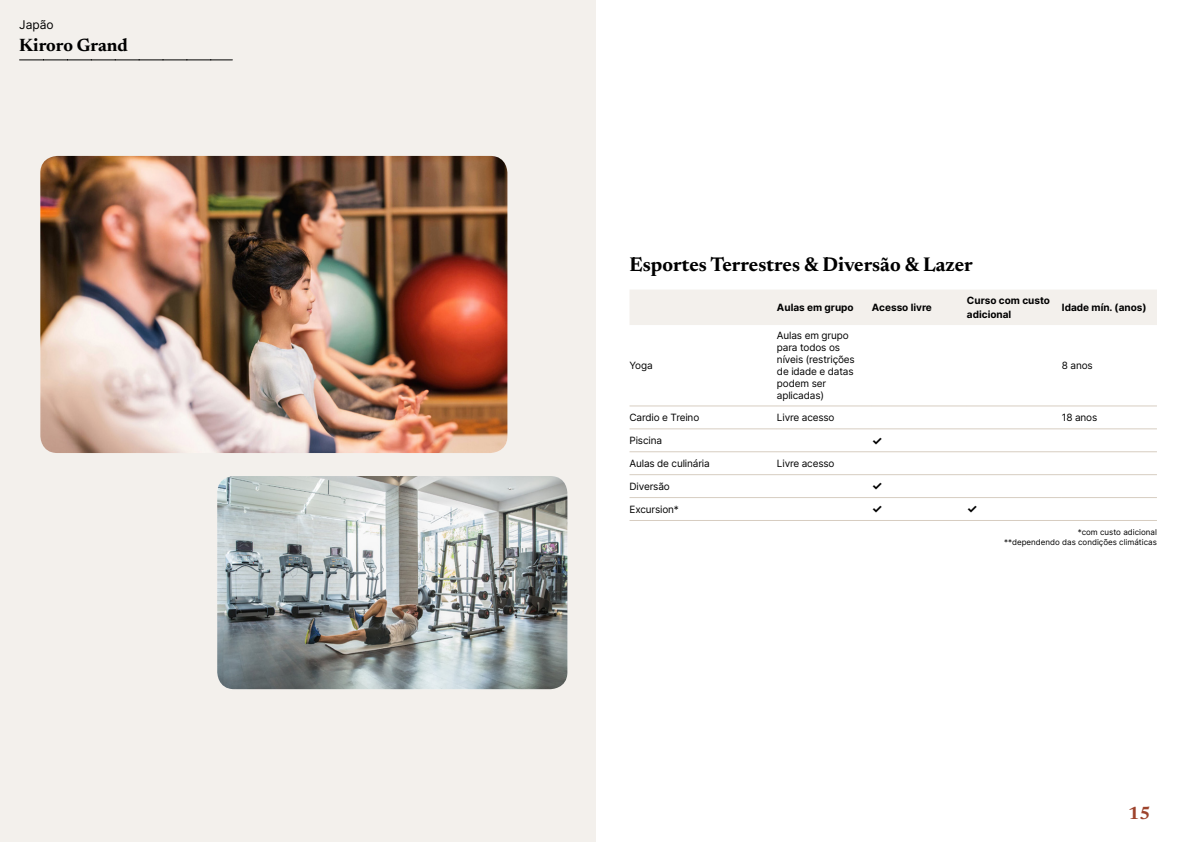
<style>
.page{position:relative;width:1191px;height:842px;background:#fff}
.page>*{position:absolute;margin:0;border:0;box-sizing:border-box;transform-origin:0 0}
.t1{font:700 20px "Newsreader 24 pt";color:#000}
.t2{font:700 18px "Newsreader 24 pt";color:#000}
.t3{font:700 18px "Newsreader 24 pt";color:#9d432c}
.t4{font:12px "Inter";color:#000}
.t5{font:700 12px "Inter";color:#000}
.t6{font:10px/12px "Inter";letter-spacing:-.015em;color:#000}
.t7{font:700 10px/14px "Inter";color:#000}
.t8{font:8px/9.6px "Inter";color:#000;text-align:right}
</style>
<div class="page">
<div style="left:0;top:0;width:595px;height:842px;background:#f3f0ec"></div>
<img style="left:40px;top:156px;width:467px;height:297px">
<img style="left:217px;top:476px;width:350px;height:213px">
<svg style="left:20px;top:60px;width:212px;height:1px"></svg>
<div style="left:630px;top:290px;width:527px;height:35px;background:#f3f0ec"></div>
<hr style="left:629px;top:405px;width:148px;height:1px;background:#d7cdc1">
<hr style="left:777px;top:405px;width:95px;height:1px;background:#d7cdc1">
<hr style="left:872px;top:405px;width:95px;height:1px;background:#d7cdc1">
<hr style="left:967px;top:405px;width:95px;height:1px;background:#d7cdc1">
<hr style="left:1062px;top:405px;width:95px;height:1px;background:#d7cdc1">
<hr style="left:629px;top:428px;width:148px;height:1px;background:#d7cdc1">
<hr style="left:777px;top:428px;width:95px;height:1px;background:#d7cdc1">
<hr style="left:872px;top:428px;width:95px;height:1px;background:#d7cdc1">
<hr style="left:967px;top:428px;width:95px;height:1px;background:#d7cdc1">
<hr style="left:1062px;top:428px;width:95px;height:1px;background:#d7cdc1">
<hr style="left:629px;top:451px;width:148px;height:1px;background:#d7cdc1">
<hr style="left:777px;top:451px;width:95px;height:1px;background:#d7cdc1">
<hr style="left:872px;top:451px;width:95px;height:1px;background:#d7cdc1">
<hr style="left:967px;top:451px;width:95px;height:1px;background:#d7cdc1">
<hr style="left:1062px;top:451px;width:95px;height:1px;background:#d7cdc1">
<hr style="left:629px;top:474px;width:148px;height:1px;background:#d7cdc1">
<hr style="left:777px;top:474px;width:95px;height:1px;background:#d7cdc1">
<hr style="left:872px;top:474px;width:95px;height:1px;background:#d7cdc1">
<hr style="left:967px;top:474px;width:95px;height:1px;background:#d7cdc1">
<hr style="left:1062px;top:474px;width:95px;height:1px;background:#d7cdc1">
<hr style="left:629px;top:497px;width:148px;height:1px;background:#d7cdc1">
<hr style="left:777px;top:497px;width:95px;height:1px;background:#d7cdc1">
<hr style="left:872px;top:497px;width:95px;height:1px;background:#d7cdc1">
<hr style="left:967px;top:497px;width:95px;height:1px;background:#d7cdc1">
<hr style="left:1062px;top:497px;width:95px;height:1px;background:#d7cdc1">
<hr style="left:629px;top:520px;width:148px;height:1px;background:#d7cdc1">
<hr style="left:777px;top:520px;width:95px;height:1px;background:#d7cdc1">
<hr style="left:872px;top:520px;width:95px;height:1px;background:#d7cdc1">
<hr style="left:967px;top:520px;width:95px;height:1px;background:#d7cdc1">
<hr style="left:1062px;top:520px;width:95px;height:1px;background:#d7cdc1">
<p class="t4" style="left:19px;top:15px;width:36px">Japão</p>
<h2 class="t2" style="left:19px;top:32px;width:110px">Kiroro Grand</h2>
<h1 class="t1" style="left:629px;top:250px;width:345px">Esportes Terrestres &amp; Diversão &amp; Lazer</h1>
<p class="t7" style="left:777px;top:300px;width:78px">Aulas em grupo</p>
<p class="t7" style="left:872px;top:300px;width:61px">Acesso livre</p>
<p class="t7" style="left:967px;top:293px;width:85px">Curso com custo adicional</p>
<p class="t7" style="left:1062px;top:300px;width:86px">Idade mín. (anos)</p>
<p class="t6" style="left:629px;top:359px;width:25px">Yoga</p>
<p class="t6" style="left:777px;top:329px;width:79px">Aulas em grupo para todos os níveis (restrições de idade e datas podem ser aplicadas)</p>
<p class="t6" style="left:1062px;top:359px;width:32px">8 anos</p>
<p class="t6" style="left:629px;top:411px;width:71px">Cardio e Treino</p>
<p class="t6" style="left:777px;top:411px;width:59px">Livre acesso</p>
<p class="t6" style="left:1062px;top:411px;width:37px">18 anos</p>
<p class="t6" style="left:629px;top:434px;width:34px">Piscina</p>
<p class="t5" style="left:872px;top:432px;width:12px">✓</p>
<p class="t6" style="left:629px;top:457px;width:82px">Aulas de culinária</p>
<p class="t6" style="left:777px;top:457px;width:59px">Livre acesso</p>
<p class="t6" style="left:629px;top:480px;width:42px">Diversão</p>
<p class="t5" style="left:872px;top:477px;width:12px">✓</p>
<p class="t6" style="left:629px;top:503px;width:51px">Excursion*</p>
<p class="t5" style="left:872px;top:500px;width:12px">✓</p>
<p class="t5" style="left:967px;top:500px;width:12px">✓</p>
<p class="t8" style="left:1004px;top:527px;width:154px">*com custo adicional<br>**dependendo das condições climáticas</p>
<h2 class="t3" style="left:1128px;top:800px;width:24px">15</h2>
</div>
